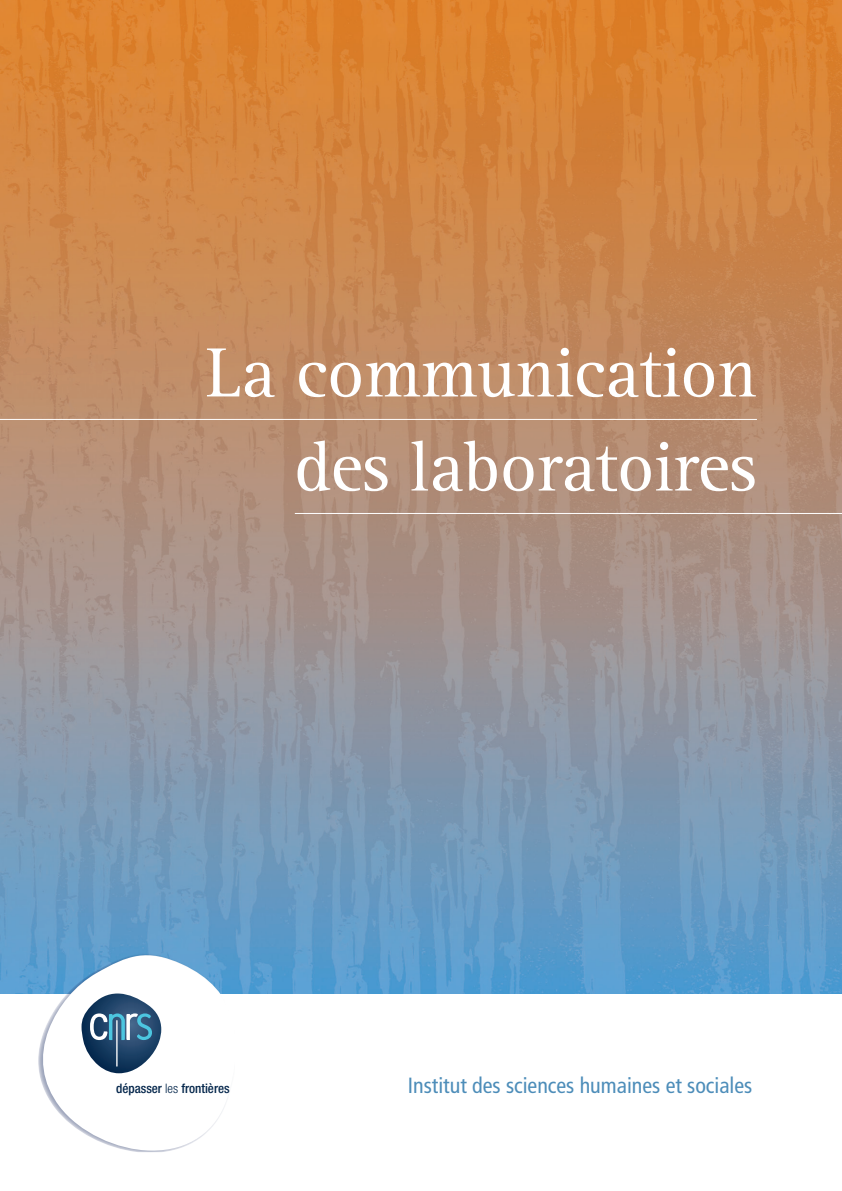
<style>
.page{position:relative;width:842px;height:1191px;background:#fff}
.page>*{position:absolute;margin:0;border:0;box-sizing:border-box;transform-origin:0 0}
.t1{font:72px/94px "Rotis Serif Std";letter-spacing:-.01em;color:#fff;text-align:right}
.t2{font:condensed 22px "Frutiger LT Std";color:#4d8db9}
.t3{font:500 condensed 13px "Helvetica Neue LT Std";color:#04264b}
.s1{font-weight:300}
</style>
<div class="page">
<img style="left:0;top:0;width:842px;height:994px">
<svg style="left:38px;top:948px;width:201px;height:46px"></svg>
<svg style="left:38px;top:953px;width:197px;height:198px"></svg>
<hr style="left:116px;top:1020px;width:2px;height:46px;background:#fff">
<hr style="left:0;top:419px;width:757px;height:1px;background:#fff">
<hr style="left:295px;top:513px;width:547px;height:1px;background:#fff">
<h1 class="t1" style="left:206px;top:328px;width:553px">La communication des laboratoires</h1>
<p class="t3" style="left:116px;top:1080px;width:115px">dépasser <span class="s1">les</span> frontières</p>
<p class="t2" style="left:408px;top:1072px;width:346px">Institut des sciences humaines et sociales</p>
</div>
